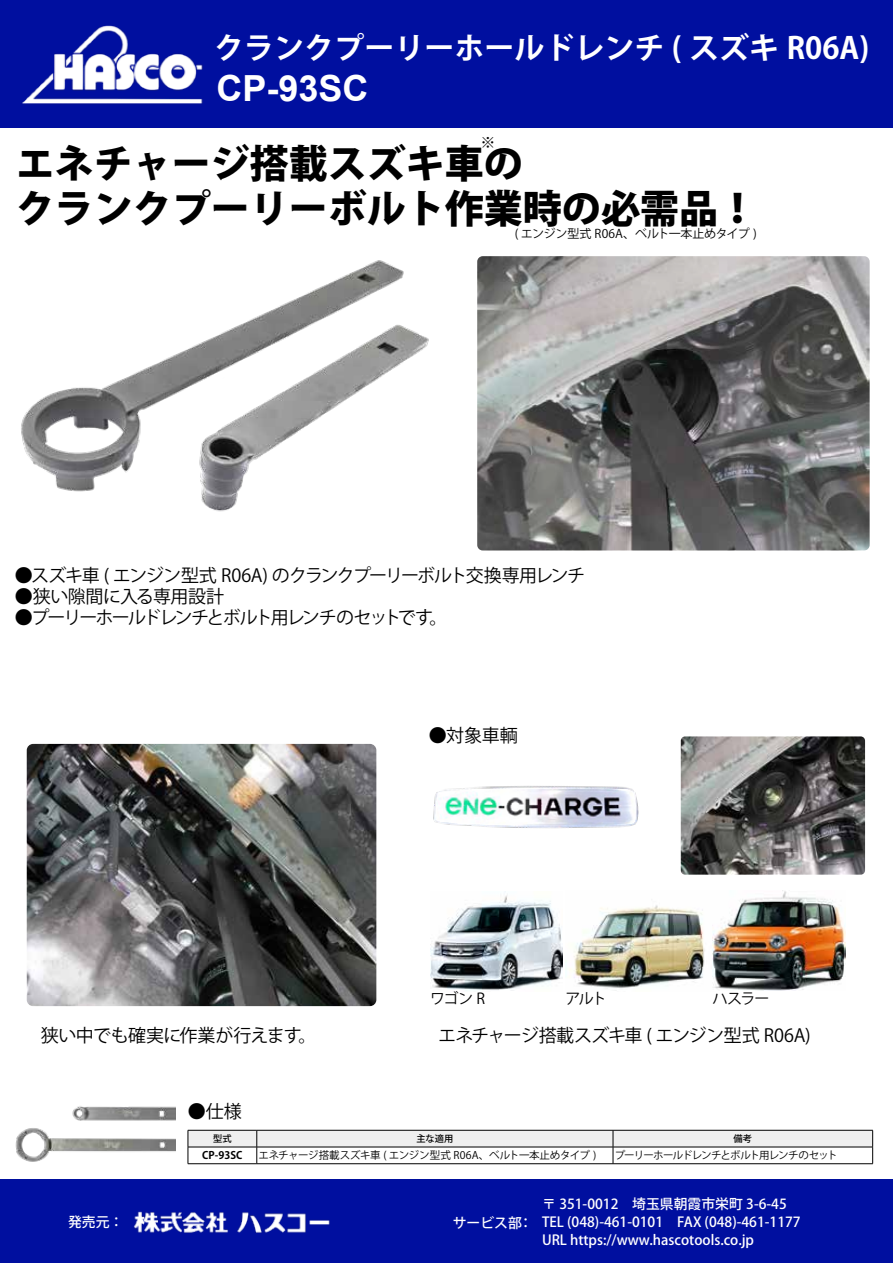
<style>
.page{position:relative;width:893px;height:1263px;background:#fff}
.page>*{position:absolute;margin:0;border:0;box-sizing:border-box;transform-origin:0 0}
.t1{font:800 39px/45px "Koz Go Pro";color:#000}
.t2{font:700 36px "Arial";color:#fff}
.t3{font:700 30px "Koz Go Pro";color:#fff}
.t4{font:18px "Koz Go Pro";letter-spacing:-.08em;color:#000}
.t5{font:18px "Koz Go Pro";letter-spacing:-.055em;color:#000}
.t6{font:18px "Koz Go Pro";letter-spacing:-.105em;color:#000}
.t7{font:18px "Koz Go Pro";letter-spacing:-.035em;color:#000}
.t8{font:18px "Koz Go Pro";letter-spacing:-.03em;color:#000}
.t9{font:15px "Koz Go Pro";letter-spacing:-.095em;color:#000}
.t10{font:800 15px "Koz Go Pro";color:#000}
.t11{font:500 13.8px/18.1px "Koz Go Pro";color:#fff}
.t12{font:12px "Koz Go Pro";letter-spacing:-.025em;color:#000}
.t13{font:10.5px "Koz Go Pro";letter-spacing:-.02em;color:#000}
.t14{font:10.5px "Koz Go Pro";letter-spacing:-.075em;color:#000}
.t15{font:700 10.35px "Koz Go Pro";color:#000}
.t16{font:500 9.3px "Koz Go Pro";letter-spacing:.02em;color:#000}
</style>
<div class="page">
<div style="left:0;top:0;width:893px;height:128px;background:#000f9f"></div>
<img style="left:22px;top:25px;width:181px;height:79px">
<div style="left:0;top:1179px;width:893px;height:84px;background:#000f9f"></div>
<img style="left:133px;top:1211px;width:197px;height:22px">
<img style="left:21px;top:260px;width:408px;height:252px">
<img style="left:477px;top:256px;width:393px;height:294px">
<svg style="left:188px;top:1130px;width:685px;height:33px"></svg>
<hr style="left:188px;top:1163px;width:69px;height:1px;background:#000">
<hr style="left:257px;top:1163px;width:356px;height:1px;background:#000">
<hr style="left:613px;top:1163px;width:260px;height:1px;background:#000">
<img style="left:569px;top:905px;width:136px;height:86px">
<img style="left:712px;top:891px;width:133px;height:100px">
<img style="left:430px;top:894px;width:133px;height:97px">
<img style="left:433px;top:786px;width:206px;height:42px">
<img style="left:681px;top:736px;width:184px;height:139px">
<img style="left:27px;top:744px;width:349px;height:262px">
<img style="left:15px;top:1106px;width:160px;height:56px">
<h3 class="t3" style="left:214px;top:28px;width:656px">クランクプーリーホールドレンチ ( スズキ R06A(</h3>
<h2 class="t2" style="left:216px;top:63px;width:154px">CP-93SC</h2>
<p class="t10" style="left:480px;top:132px;width:16px">※</p>
<h1 class="t1" style="left:16px;top:144px;width:743px">エネチャージ搭載スズキ車の<br>クランクプーリーボルト作業時の必需品!</h1>
<p class="t12" style="left:515px;top:226px;width:244px">( エンジン型式 R06A、ベルト一本止めタイプ (</p>
<h3 class="t4" style="left:15px;top:564px;width:572px">●スズキ車 ( エンジン型式 R06A) のクランクプーリーボルト交換専用レンチ</h3>
<h3 class="t8" style="left:15px;top:585px;width:211px">●狭い隙間に入る専用設計</h3>
<h3 class="t5" style="left:430px;top:606px;width:19px">。</h3>
<h3 class="t6" style="left:15px;top:606px;width:420px">●プーリーホールドレンチとボルト用レンチのセットです</h3>
<h3 class="t7" style="left:41px;top:1024px;width:262px">狭い中でも確実に作業が行えます</h3>
<h3 class="t5" style="left:298px;top:1024px;width:19px">。</h3>
<h3 class="t5" style="left:188px;top:1100px;width:55px">●仕様</h3>
<p class="t16" style="left:213px;top:1133px;width:20px">型式</p>
<h3 class="t5" style="left:429px;top:723px;width:91px">●対象車輌</h3>
<p class="t9" style="left:430px;top:989px;width:57px">ワゴン R</p>
<p class="t9" style="left:565px;top:989px;width:43px">アルト</p>
<p class="t9" style="left:712px;top:989px;width:59px">ハスラー</p>
<h3 class="t5" style="left:438px;top:1024px;width:374px">エネチャージ搭載スズキ車 ( エンジン型式 R06A(</h3>
<p class="t16" style="left:416px;top:1133px;width:39px">主な適用</p>
<p class="t16" style="left:733px;top:1133px;width:20px">備考</p>
<p class="t11" style="left:68px;top:1214px;width:57px">発売元：</p>
<p class="t15" style="left:202px;top:1149px;width:42px">CP-93SC</p>
<p class="t13" style="left:258px;top:1149px;width:339px">エネチャージ搭載スズキ車 ( エンジン型式 R06A、ベルト一本止めタイプ )</p>
<p class="t14" style="left:615px;top:1149px;width:225px">プーリーホールドレンチとボルト用レンチのセット</p>
<p class="t11" style="left:453px;top:1214px;width:71px">サービス部</p>
<p class="t11" style="left:519px;top:1214px;width:15px">：</p>
<p class="t11" style="left:542px;top:1196px;width:260px">〒 351-0012　埼玉県朝霞市栄町 3-6-45<br>TEL (048)-461-0101　FAX )048(-461-1177<br>URL https://www.hascotools.co j p.</p>
</div>
